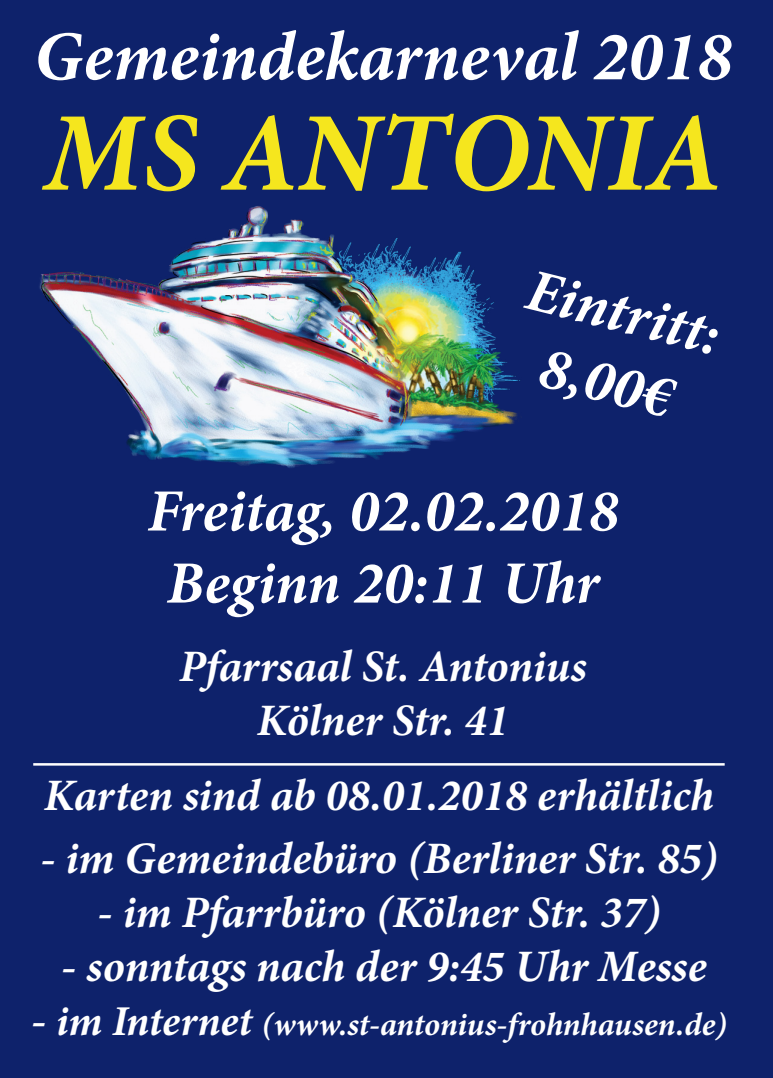
<style>
.page{position:relative;width:773px;height:1078px;background:#fff}
.page>*{position:absolute;margin:0;border:0;box-sizing:border-box;transform-origin:0 0}
.t1{font:italic 700 112.5px "Minion Pro";color:#f5e61e}
.t2{font:italic 700 70px "Minion Pro";color:#fff}
.t3{font:italic 700 60px/72px "Minion Pro";color:#fff;text-align:center}
.t4{font:italic 700 45px/54px "Minion Pro";letter-spacing:-.005em;color:#fff;text-align:center}
.t5{font:italic 700 32.5px "Minion Pro";letter-spacing:-.005em;color:#fff}
.s1{font-size:45px}
.s2{font-size:42.5px}
</style>
<div class="page">
<div style="left:0;top:0;width:772px;height:1077px;background:#0e226b"></div>
<hr style="left:33px;top:763px;width:691px;height:2px;background:#fff">
<img style="left:26px;top:166px;width:496px;height:302px">
<p class="t2" style="left:34px;top:7px;width:699px">Gemeindekarneval 2018</p>
<p class="t1" style="left:43px;top:73px;width:680px">MS ANTONIA</p>
<p class="t3" style="left:536px;top:253px;width:199px;rotate:14deg">Eintritt:</p>
<p class="t3" style="left:549px;top:330px;width:136px;rotate:14deg">8,00€</p>
<p class="t3" style="left:147px;top:474px;width:472px">Freitag, 02.02.2018<br>Beginn 20:11 Uhr</p>
<p class="t4" style="left:179px;top:638px;width:409px">Pfarrsaal St. Antonius<br>Kölner Str. 41</p>
<p class="t4" style="left:44px;top:767px;width:671px">Karten sind ab 08.01.2018 erhältlich</p>
<p class="t4" style="left:40px;top:830px;width:678px">- im Gemeindebüro (Berliner Str. 85)</p>
<p class="t4" style="left:98px;top:884px;width:564px">- im Pfarrbüro (Kölner Str. 37)</p>
<p class="t4" style="left:61px;top:938px;width:646px">- sonntags nach der 9:45 Uhr Messe</p>
<p class="t5" style="left:31px;top:1001px;width:697px"><span class="s1">-</span> <span class="s2">im Internet</span> (www.st-antonius-frohnhausen.de)</p>
</div>
